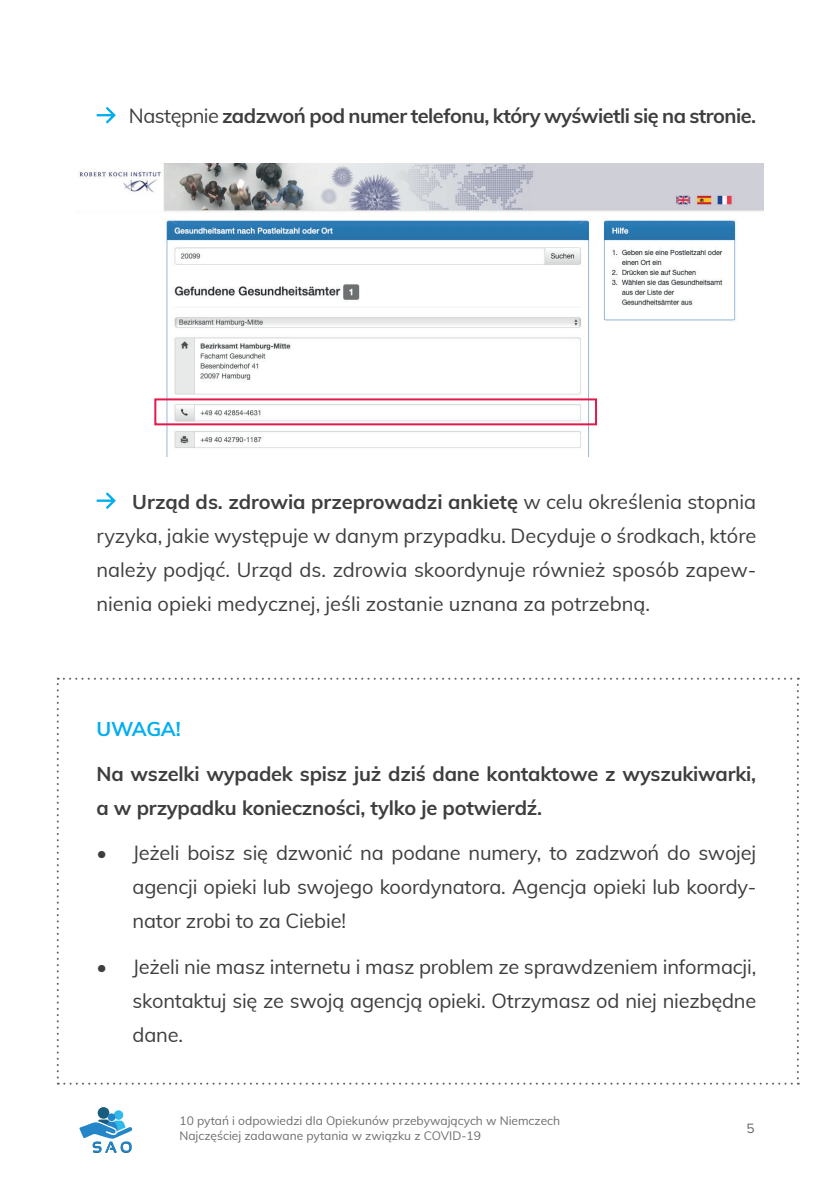
<style>
.page{position:relative;width:840px;height:1191px;background:#fff}
.page>*{position:absolute;margin:0;border:0;box-sizing:border-box;transform-origin:0 0}
.t1{font:20px/34px "Muli";letter-spacing:-.01em;color:#3e3e3f;text-align:justify}
.t2{font:700 20px/34px "Muli";letter-spacing:-.01em;color:#3e3e3f}
.t3{font:700 20px "Muli";letter-spacing:-.02em;color:#00aeef}
.t4{font:14px "Proxima Nova";color:#6c6d70}
.t5{font:12px/14.4px "Muli";color:#6c6d70}
.s1{font-weight:400}
.s2{font-weight:700}
</style>
<div class="page">
<div style="left:114px;top:1110px;width:9px;height:9px;background:#31b9eb;border-radius:50%"></div>
<div style="left:98px;top:1107px;width:11px;height:11px;background:#195c7e;border-radius:50%"></div>
<div style="left:108px;top:1113px;width:7px;height:8px;background:#2486c8;border-radius:50%"></div>
<svg style="left:79px;top:1119px;width:53px;height:34px"></svg>
<svg style="left:57px;top:677px;width:741px;height:407px"></svg>
<svg style="left:96px;top:107px;width:20px;height:16px"></svg>
<svg style="left:96px;top:492px;width:20px;height:17px"></svg>
<img style="left:79px;top:163px;width:683px;height:293px">
<div style="left:154px;top:398px;width:442px;height:27px;border:2px solid #e31a4c"></div>
<p class="t2" style="left:129px;top:98px;width:628px"><span class="s1">Następnie</span> zadzwoń pod numer telefonu, który wyświetli się na stronie.</p>
<p class="t1" style="left:96px;top:483px;width:661px;text-indent:36px"><span class="s2">Urząd ds. zdrowia przeprowadzi ankietę</span> w celu określenia stopnia ryzyka, jakie występuje w danym przypadku. Decyduje o środkach, które należy podjąć. Urząd ds. zdrowia skoordynuje również sposób zapew&shy;nienia opieki medycznej, jeśli zostanie uznana za potrzebną.</p>
<p class="t3" style="left:96px;top:714px;width:86px">UWAGA!</p>
<p class="t2" style="left:96px;top:755px;width:661px">Na wszelki wypadek spisz już dziś dane kontaktowe z wyszukiwarki, a w przypadku konieczności, tylko je potwierdź.</p>
<p class="t1" style="left:132px;top:835px;width:625px;text-indent:-36px">• Jeżeli boisz się dzwonić na podane numery, to zadzwoń do swojej agencji opieki lub swojego koordynatora. Agencja opieki lub koordy&shy;nator zrobi to za Ciebie!</p>
<p class="t1" style="left:132px;top:948px;width:625px;text-indent:-36px">• Jeżeli nie masz internetu i masz problem ze sprawdzeniem informacji, skontaktuj się ze swoją agencją opieki. Otrzymasz od niej niezbędne dane.</p>
<p class="t5" style="left:179px;top:1113px;width:382px">10 pytań i odpowiedzi dla Opiekunów przebywających w Niemczech<br>Najczęściej zadawane pytania w związku z COVID-19</p>
<p class="t4" style="left:746px;top:1121px;width:10px">5</p>
</div>
